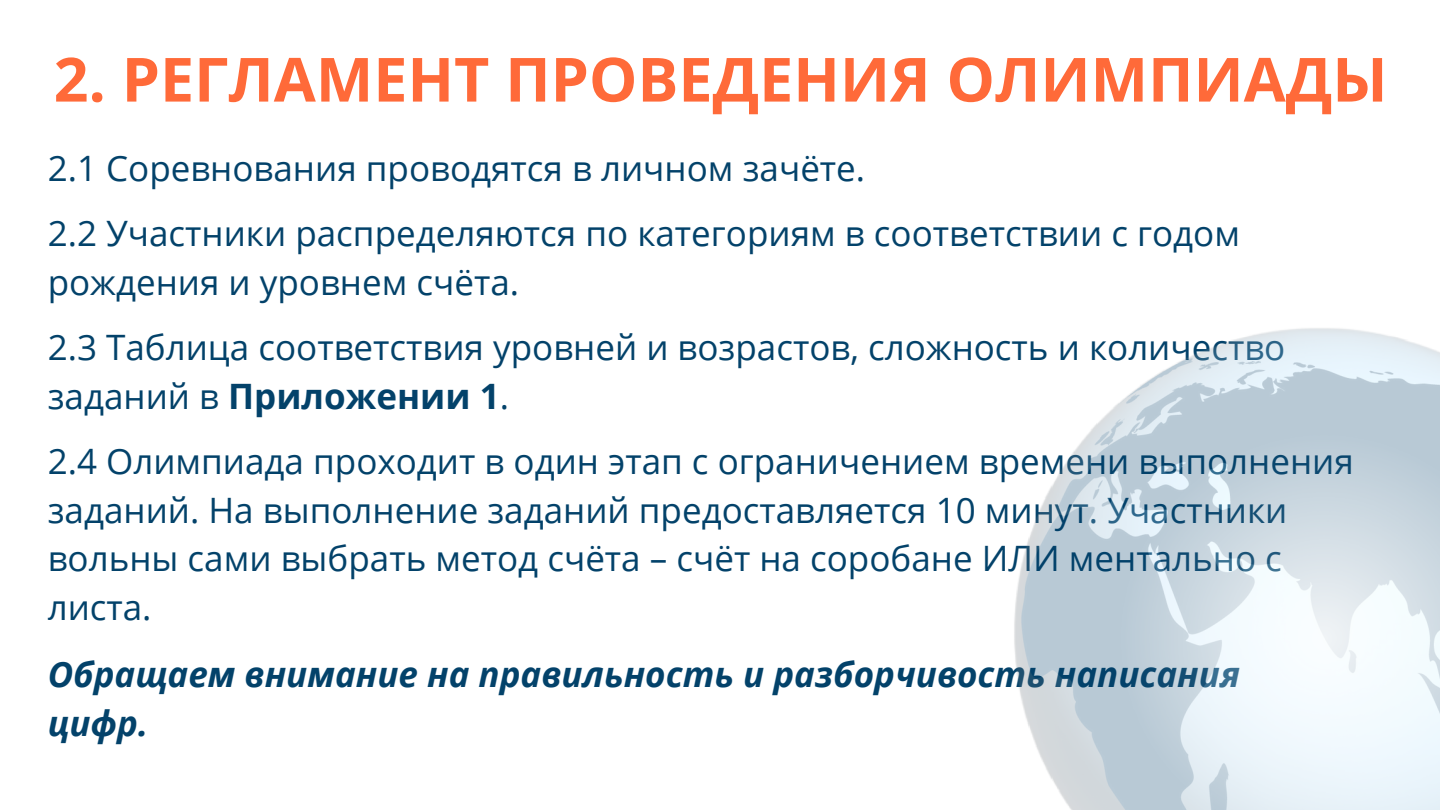
<style>
.page{position:relative;width:1440px;height:810px;background:#fff}
.page>*{position:absolute;margin:0;border:0;box-sizing:border-box;transform-origin:0 0}
.t1{font:700 61px "Open Sans";color:#ff6a39}
.t2{font:35px/48.8px "Open Sans";color:#03426a}
.t3{font:italic 700 35px/48.8px "Open Sans";color:#03426a}
.s1{font-weight:700}
</style>
<div class="page">
<img style="left:1014px;top:328px;width:426px;height:482px">
<h2 class="t1" style="left:54px;top:36px;width:1335px">2. РЕГЛАМЕНТ ПРОВЕДЕНИЯ ОЛИМПИАДЫ</h2>
<h1 class="t2" style="left:48px;top:143px;width:819px">2.1 Соревнования проводятся в личном зачёте.</h1>
<p class="t2" style="left:48px;top:208px;width:1194px">2.2 Участники распределяются по категориям в соответствии с годом рождения и уровнем счёта.</p>
<p class="t2" style="left:48px;top:322px;width:1239px">2.3 Таблица соответствия уровней и возрастов, сложность и количество заданий в <span class="s1">Приложении 1</span>.</p>
<p class="t2" style="left:48px;top:436px;width:1308px">2.4 Олимпиада проходит в один этап с ограничением времени выполнения заданий. На выполнение заданий предоставляется 10 минут. Участники вольны сами выбрать метод счёта – счёт на соробане ИЛИ ментально с листа.</p>
<p class="t3" style="left:48px;top:649px;width:1194px">Обращаем внимание на правильность и разборчивость написания цифр.</p>
</div>
